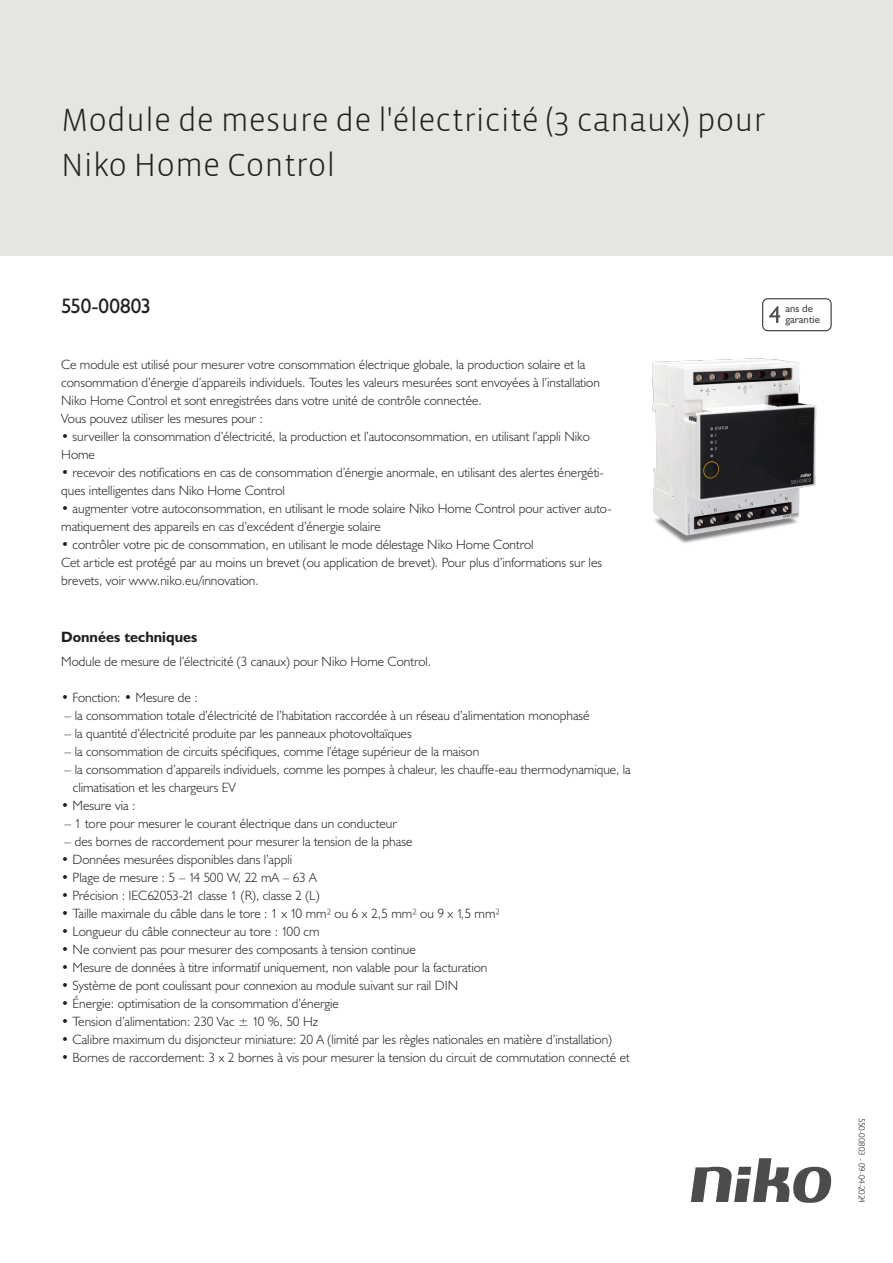
<style>
.page{position:relative;width:893px;height:1263px;background:#fff}
.page>*{position:absolute;margin:0;border:0;box-sizing:border-box;transform-origin:0 0}
.Title_datasheets{font:300 33px/45px "Vista Sans";color:#231f20}
.Article_number{font:21px "Humanist 521 BT";letter-spacing:-.01em;color:#231f20}
.Titles_parts{font:700 15px "Humanist 521 BT";color:#231f20}
.USP_Bullets{font:300 13.5px/18px "Humanist 521 BT";color:#231f20}
.Platte_tekst_CAB{font:300 13.5px/18px "Humanist 521 BT";color:#231f20}
.t1{font:10.8px/10.8px "Humanist 521 BT";color:#4b4c4d}
.Revision{font:300 9px "Humanist 521 BT";letter-spacing:-.03em;color:#231f20}
</style>
<div class="page">
<svg style="left:691px;top:1158px;width:141px;height:45px"></svg>
<div style="left:0;top:0;width:893px;height:255px;background:#e6e6e0"></div>
<svg style="left:762px;top:298px;width:70px;height:33px"></svg>
<img style="left:652px;top:358px;width:165px;height:185px">
<p class="Title_datasheets" style="left:61px;top:98px;width:706px">Module de mesure de l'électricité (3 canaux) pour<br>Niko Home Control</p>
<p class="Article_number" style="left:61px;top:293px;width:91px">550-00803</p>
<p class="t1" style="left:785px;top:303px;width:36px">ans de garantie</p>
<p class="Platte_tekst_CAB" style="left:61px;top:355px;width:540px">Ce module est utilisé pour mesurer votre consommation électrique globale, la production solaire et la consommation d’énergie d’appareils individuels. Toutes les valeurs mesurées sont envoyées à l’installation Niko Home Control et sont enregistrées dans votre unité de contrôle connectée.<br>Vous pouvez utiliser les mesures pour :</p>
<p class="Platte_tekst_CAB" style="left:61px;top:427px;width:530px">• surveiller la consommation d’électricité, la production et l’autoconsommation, en utilisant l’appli Niko<br>Home</p>
<p class="Platte_tekst_CAB" style="left:61px;top:463px;width:544px">• recevoir des notifications en cas de consommation d’énergie anormale, en utilisant des alertes énergéti&shy;ques intelligentes dans Niko Home Control</p>
<p class="Platte_tekst_CAB" style="left:61px;top:499px;width:552px">• augmenter votre autoconsommation, en utilisant le mode solaire Niko Home Control pour activer auto&shy;matiquement des appareils en cas d’excédent d’énergie solaire</p>
<p class="Platte_tekst_CAB" style="left:61px;top:535px;width:542px">• contrôler votre pic de consommation, en utilisant le mode délestage Niko Home Control<br>Cet article est protégé par au moins un brevet (ou application de brevet). Pour plus d’informations sur les brevets, voir www.niko.eu/innovation.</p>
<p class="Titles_parts" style="left:61px;top:627px;width:138px">Données techniques</p>
<p class="Platte_tekst_CAB" style="left:61px;top:652px;width:372px">Module de mesure de l’électricité (3 canaux) pour Niko Home Control.</p>
<p class="USP_Bullets" style="left:61px;top:688px;width:138px">• Fonction: • Mesure de :</p>
<p class="USP_Bullets" style="left:65px;top:706px;width:527px">– la consommation totale d’électricité de l’habitation raccordée à un réseau d’alimentation monophasé</p>
<p class="USP_Bullets" style="left:65px;top:724px;width:349px">– la quantité d’électricité produite par les panneaux photovoltaïques</p>
<p class="USP_Bullets" style="left:65px;top:742px;width:416px">– la consommation de circuits spécifiques, comme l’étage supérieur de la maison</p>
<p class="USP_Bullets" style="left:73px;top:760px;width:559px;text-indent:-8px">– la consommation d’appareils individuels, comme les pompes à chaleur, les chauffe-eau thermodynamique, la climatisation et les chargeurs EV</p>
<p class="USP_Bullets" style="left:61px;top:796px;width:76px">• Mesure via :</p>
<p class="USP_Bullets" style="left:65px;top:814px;width:334px">– 1 tore pour mesurer le courant électrique dans un conducteur</p>
<p class="USP_Bullets" style="left:65px;top:832px;width:349px">– des bornes de raccordement pour mesurer la tension de la phase</p>
<p class="USP_Bullets" style="left:61px;top:850px;width:232px">• Données mesurées disponibles dans l’appli</p>
<p class="USP_Bullets" style="left:61px;top:868px;width:257px">• Plage de mesure : 5 – 14 500 W, 22 mA – 63 A</p>
<p class="USP_Bullets" style="left:61px;top:886px;width:260px">• Précision : IEC62053-21 classe 1 (R), classe 2 (L)</p>
<p class="USP_Bullets" style="left:61px;top:904px;width:440px">• Taille maximale du câble dans le tore : 1 x 10 mm² ou 6 x 2,5 mm² ou 9 x 1,5 mm²</p>
<p class="USP_Bullets" style="left:61px;top:922px;width:260px">• Longueur du câble connecteur au tore : 100 cm</p>
<p class="USP_Bullets" style="left:61px;top:940px;width:356px">• Ne convient pas pour mesurer des composants à tension continue</p>
<p class="USP_Bullets" style="left:61px;top:958px;width:428px">• Mesure de données à titre informatif uniquement, non valable pour la facturation</p>
<p class="USP_Bullets" style="left:61px;top:976px;width:398px">• Système de pont coulissant pour connexion au module suivant sur rail DIN</p>
<p class="USP_Bullets" style="left:61px;top:994px;width:279px">• Énergie: optimisation de la consommation d’énergie</p>
<p class="USP_Bullets" style="left:61px;top:1012px;width:259px">• Tension d’alimentation: 230 Vac ± 10 %, 50 Hz</p>
<p class="USP_Bullets" style="left:61px;top:1030px;width:552px">• Calibre maximum du disjoncteur miniature: 20 A (limité par les règles nationales en matière d’installation)</p>
<p class="USP_Bullets" style="left:61px;top:1048px;width:570px">• Bornes de raccordement: 3 x 2 bornes à vis pour mesurer la tension du circuit de commutation connecté et</p>
<p class="Revision" style="left:868px;top:1117px;width:87px;rotate:90deg">550-00803 - 09-04-2024</p>
</div>
